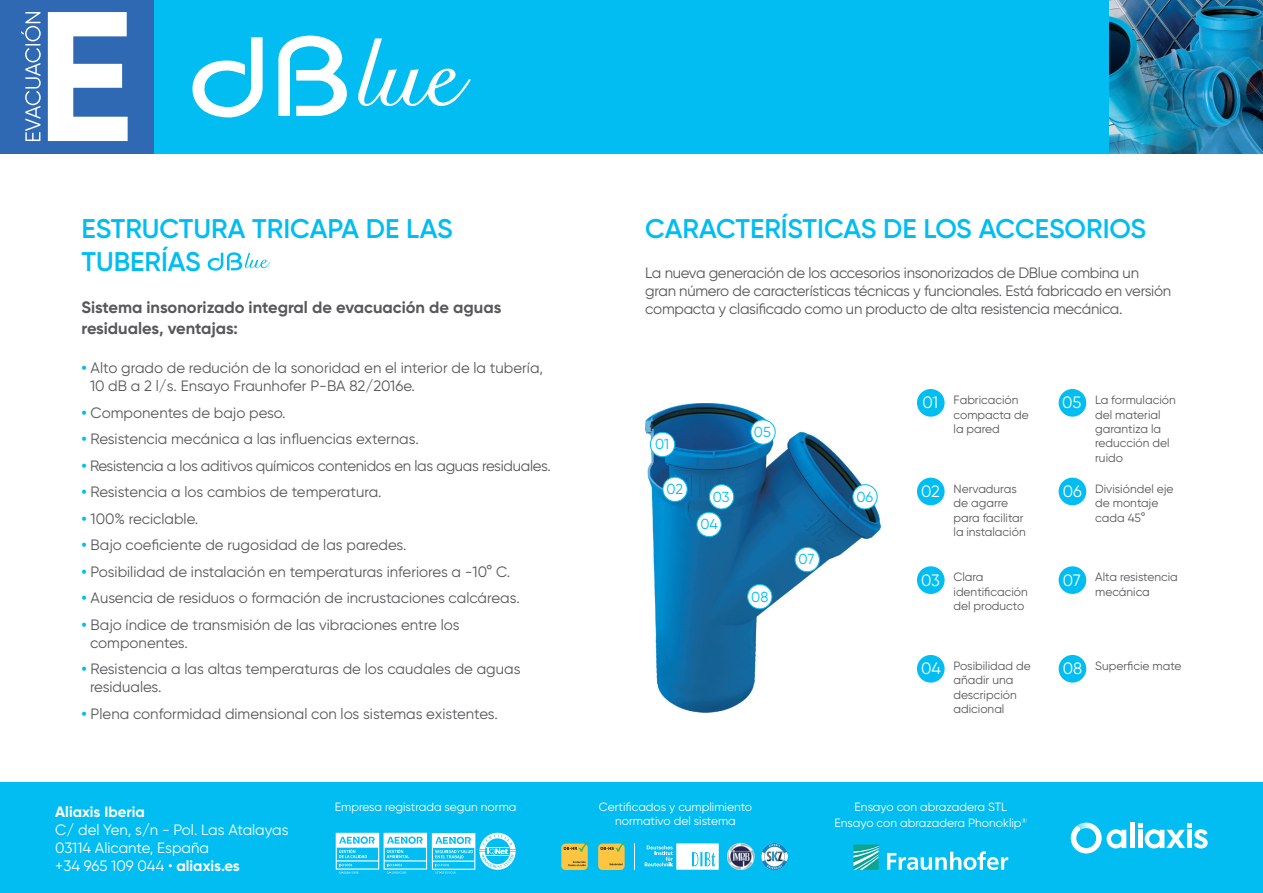
<style>
.page{position:relative;width:1263px;height:893px;background:#fff}
.page>*{position:absolute;margin:0;border:0;box-sizing:border-box;transform-origin:0 0}
.t1{font:600 27px/32.4px "Gilroy";color:#01bdf2}
.t2{font:700 16.5px/21px "Gilroy";color:#57585a}
.t3{font:16.5px "Gilroy";letter-spacing:-.005em;color:#fff}
.t4{font:15px/18px "Gilroy";letter-spacing:-.005em;color:#57585a}
.t5{font:15px/18px "Gilroy";color:#fff}
.t6{font:700 15px "Gilroy";color:#fff}
.t7{font:14.55px "Gilroy";letter-spacing:-.005em;color:#01bdf2}
.t8{font:12px/14.4px "Gilroy";color:#57585a}
.t9{font:12px/14.4px "Gilroy";color:#fff;text-align:center}
.s1{font-weight:700;color:#01bdf2}
.s2{font-weight:700}
</style>
<div class="page">
<div style="left:0;top:782px;width:1263px;height:111px;background:#01bdf2"></div>
<div style="left:1129px;top:823px;width:5px;height:25px;background:#fff"></div>
<svg style="left:1138px;top:823px;width:70px;height:25px"></svg>
<svg style="left:1071px;top:823px;width:55px;height:30px"></svg>
<div style="left:917px;top:478px;width:27px;height:27px;background:#01bdf2;border-radius:50%"></div>
<div style="left:917px;top:566px;width:27px;height:28px;background:#01bdf2;border-radius:50%"></div>
<div style="left:917px;top:655px;width:27px;height:28px;background:#01bdf2;border-radius:50%"></div>
<div style="left:917px;top:389px;width:27px;height:28px;background:#01bdf2;border-radius:50%"></div>
<div style="left:1059px;top:478px;width:27px;height:27px;background:#01bdf2;border-radius:50%"></div>
<div style="left:1059px;top:566px;width:27px;height:28px;background:#01bdf2;border-radius:50%"></div>
<div style="left:1059px;top:655px;width:27px;height:28px;background:#01bdf2;border-radius:50%"></div>
<div style="left:1059px;top:389px;width:27px;height:28px;background:#01bdf2;border-radius:50%"></div>
<img style="left:645px;top:403px;width:236px;height:309px">
<div style="left:650px;top:432px;width:25px;height:25px;background:#fff;border-radius:50%"></div>
<div style="left:650px;top:432px;width:25px;height:25px;border:1px solid #01bdf2;border-radius:50%"></div>
<div style="left:853px;top:485px;width:24px;height:24px;background:#fff;border-radius:50%"></div>
<div style="left:852px;top:484px;width:25px;height:25px;border:1px solid #01bdf2;border-radius:50%"></div>
<div style="left:795px;top:547px;width:24px;height:25px;background:#fff;border-radius:50%"></div>
<div style="left:795px;top:547px;width:25px;height:25px;border:1px solid #01bdf2;border-radius:50%"></div>
<div style="left:748px;top:584px;width:24px;height:25px;background:#fff;border-radius:50%"></div>
<div style="left:747px;top:584px;width:25px;height:25px;border:1px solid #01bdf2;border-radius:50%"></div>
<div style="left:663px;top:477px;width:24px;height:24px;background:#fff;border-radius:50%"></div>
<div style="left:662px;top:477px;width:25px;height:25px;border:1px solid #01bdf2;border-radius:50%"></div>
<div style="left:709px;top:485px;width:25px;height:24px;background:#fff;border-radius:50%"></div>
<div style="left:709px;top:484px;width:25px;height:25px;border:1px solid #01bdf2;border-radius:50%"></div>
<div style="left:697px;top:512px;width:24px;height:25px;background:#fff;border-radius:50%"></div>
<div style="left:697px;top:512px;width:24px;height:25px;border:1px solid #01bdf2;border-radius:50%"></div>
<div style="left:751px;top:420px;width:24px;height:24px;background:#fff;border-radius:50%"></div>
<div style="left:750px;top:420px;width:25px;height:24px;border:1px solid #01bdf2;border-radius:50%"></div>
<svg style="left:853px;top:844px;width:25px;height:26px"></svg>
<svg style="left:887px;top:851px;width:121px;height:19px"></svg>
<svg style="left:336px;top:833px;width:180px;height:41px"></svg>
<img style="left:728px;top:843px;width:27px;height:27px">
<div style="left:598px;top:844px;width:27px;height:26px;background:#fec640;border-radius:4px"></div>
<svg style="left:601px;top:841px;width:25px;height:11px"></svg>
<svg style="left:609px;top:863px;width:13px;height:2px"></svg>
<div style="left:561px;top:844px;width:27px;height:26px;background:#fec640;border-radius:4px"></div>
<svg style="left:564px;top:841px;width:25px;height:11px"></svg>
<svg style="left:568px;top:861px;width:18px;height:5px"></svg>
<svg style="left:645px;top:843px;width:74px;height:27px"></svg>
<svg style="left:634px;top:843px;width:1px;height:27px"></svg>
<img style="left:761px;top:843px;width:27px;height:27px">
<div style="left:0;top:0;width:1263px;height:153px;background:#01bdf2"></div>
<div style="left:0;top:0;width:153px;height:153px;background:#2f69b3"></div>
<svg style="left:48px;top:12px;width:80px;height:129px"></svg>
<svg style="left:21px;top:12px;width:20px;height:129px"></svg>
<svg style="left:192px;top:36px;width:278px;height:82px"></svg>
<img style="left:1110px;top:0;width:153px;height:153px">
<svg style="left:207px;top:252px;width:63px;height:19px"></svg>
<p class="t1" style="left:81px;top:212px;width:373px">ESTRUCTURA TRICAPA DE LAS<br>TUBERÍAS</p>
<p class="t2" style="left:81px;top:297px;width:421px">Sistema insonorizado integral de evacuación de aguas residuales, ventajas:</p>
<p class="t4" style="left:90px;top:359px;width:455px;text-indent:-9px"><span class="s1">•</span> Alto grado de redución de la sonoridad en el interior de la tubería,<br>10 dB a 2 l/s. Ensayo Fraunhofer P-BA 82/2016e.</p>
<p class="t4" style="left:81px;top:403px;width:206px"><span class="s1">•</span> Componentes de bajo peso.</p>
<p class="t4" style="left:81px;top:430px;width:339px"><span class="s1">•</span> Resistencia mecánica a las influencias externas.</p>
<p class="t4" style="left:81px;top:456px;width:471px"><span class="s1">•</span> Resistencia a los aditivos químicos contenidos en las aguas residuales.</p>
<p class="t4" style="left:81px;top:483px;width:302px"><span class="s1">•</span> Resistencia a los cambios de temperatura.</p>
<p class="t4" style="left:81px;top:509px;width:118px"><span class="s1">•</span> 100% reciclable.</p>
<p class="t4" style="left:81px;top:536px;width:327px"><span class="s1">•</span> Bajo coeficiente de rugosidad de las paredes.</p>
<p class="t4" style="left:81px;top:562px;width:430px"><span class="s1">•</span> Posibilidad de instalación en temperaturas inferiores a -10° C.</p>
<p class="t4" style="left:81px;top:589px;width:440px"><span class="s1">•</span> Ausencia de residuos o formación de incrustaciones calcáreas.</p>
<p class="t4" style="left:90px;top:615px;width:371px;text-indent:-9px"><span class="s1">•</span> Bajo índice de transmisión de las vibraciones entre los componentes.</p>
<p class="t4" style="left:90px;top:660px;width:432px;text-indent:-9px"><span class="s1">•</span> Resistencia a las altas temperaturas de los caudales de aguas residuales.</p>
<p class="t4" style="left:81px;top:704px;width:418px"><span class="s1">•</span> Plena conformidad dimensional con los sistemas existentes.</p>
<p class="t6" style="left:55px;top:802px;width:91px">Aliaxis Iberia</p>
<p class="t5" style="left:55px;top:820px;width:235px">C/ del Yen, s/n - Pol. Las Atalayas<br>03114 Alicante, España<br>+34 965 109 044 • <span class="s2">aliaxis.es</span></p>
<p class="t9" style="left:335px;top:799px;width:183px">Empresa registrada segun norma</p>
<p class="t1" style="left:645px;top:212px;width:502px">CARACTERÍSTICAS DE LOS ACCESORIOS</p>
<p class="t4" style="left:645px;top:263px;width:527px">La nueva generación de los accesorios insonorizados de DBlue combina un gran número de características técnicas y funcionales. Está fabricado en versión compacta y clasificado como un producto de alta resistencia mecánica.</p>
<p class="t7" style="left:655px;top:435px;width:15px">01</p>
<p class="t7" style="left:666px;top:480px;width:18px">02</p>
<p class="t7" style="left:713px;top:488px;width:18px">03</p>
<p class="t7" style="left:700px;top:515px;width:19px">04</p>
<p class="t7" style="left:754px;top:423px;width:18px">05</p>
<p class="t7" style="left:751px;top:588px;width:19px">08</p>
<p class="t7" style="left:799px;top:550px;width:17px">07</p>
<p class="t7" style="left:856px;top:488px;width:18px">06</p>
<p class="t3" style="left:922px;top:393px;width:17px">01</p>
<p class="t8" style="left:953px;top:393px;width:77px">Fabricación compacta de la pared</p>
<p class="t3" style="left:921px;top:481px;width:20px">02</p>
<p class="t3" style="left:921px;top:570px;width:20px">03</p>
<p class="t8" style="left:953px;top:481px;width:74px">Nervaduras de agarre para facilitar la instalación</p>
<p class="t8" style="left:953px;top:570px;width:76px">Clara identificación del producto</p>
<p class="t3" style="left:1062px;top:393px;width:21px">05</p>
<p class="t8" style="left:1095px;top:393px;width:82px">La formulación del material garantiza la reducción del ruido</p>
<p class="t8" style="left:1095px;top:481px;width:80px">Divisióndel eje de montaje cada 45°</p>
<p class="t3" style="left:1063px;top:481px;width:21px">06</p>
<p class="t3" style="left:1063px;top:570px;width:20px">07</p>
<p class="t8" style="left:1095px;top:570px;width:84px">Alta resistencia mecánica</p>
<p class="t3" style="left:921px;top:658px;width:21px">04</p>
<p class="t8" style="left:953px;top:659px;width:79px">Posibilidad de añadir una descripción adicional</p>
<p class="t3" style="left:1063px;top:658px;width:21px">08</p>
<p class="t8" style="left:1095px;top:659px;width:88px">Superficie mate</p>
<p class="t9" style="left:599px;top:799px;width:155px">Certificados y cumplimiento normativo del sistema</p>
<p class="t9" style="left:855px;top:799px;width:154px">Ensayo con abrazadera STL</p>
<p class="t9" style="left:834px;top:816px;width:194px">Ensayo con abrazadera Phonoklip<sup>®</sup></p>
</div>
